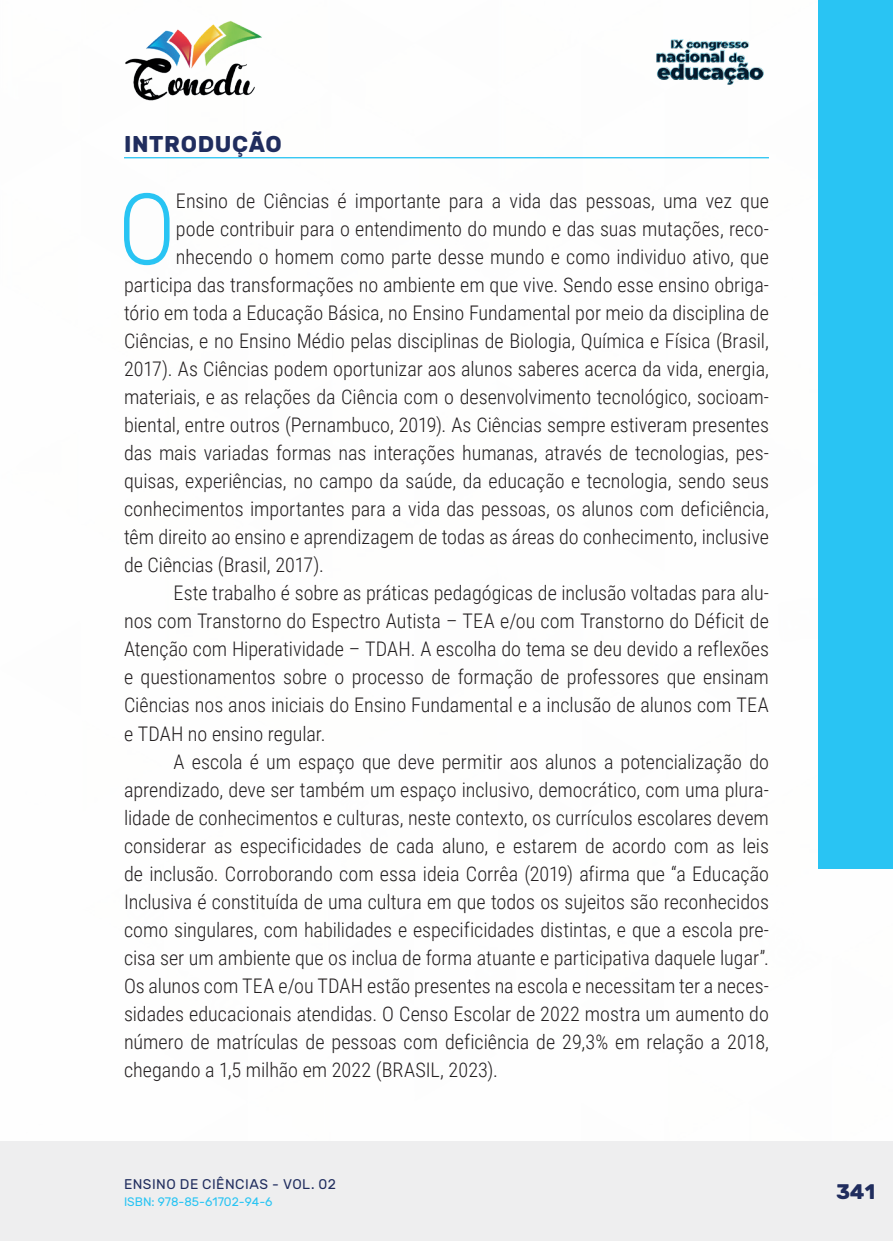
<style>
.page{position:relative;width:893px;height:1241px;background:#fff}
.page>*{position:absolute;margin:0;border:0;box-sizing:border-box;transform-origin:0 0}
._8_CAPITULAR{font:300 98.88px "Roboto Condensed";color:#29c4f3}
._7_INTRODUCAO{font:700 22.75px "Rubik";letter-spacing:.03em;color:#202d5e}
.t1{font:700 21px "Rubik";color:#202d5e}
._9_CORPO{font:300 20.12px/28px "Roboto Condensed";color:#231f20;text-align:justify}
._8_CAPITULAR-2{font:300 20.12px "Roboto Condensed";color:#231f20}
.t2{font:14px "Rubik";letter-spacing:.035em;color:#202d5e}
.t3{font:12.25px "Rubik";color:#29c4f3}
</style>
<div class="page">
<div style="left:0;top:1141px;width:893px;height:99px;background:#eeeeef"></div>
<div style="left:819px;top:0;width:74px;height:868px;background:#29c4f3"></div>
<img style="left:125px;top:20px;width:137px;height:81px">
<img style="left:656px;top:39px;width:108px;height:46px">
<hr style="left:124px;top:157px;width:645px;height:1px;background:#29c4f3">
<p class="_7_INTRODUCAO" style="left:124px;top:131px;width:159px">INTRODUÇÃO</p>
<p class="_8_CAPITULAR" style="left:118px;top:160px;width:60px">O</p>
<p class="_8_CAPITULAR-2" style="left:176px;top:187px;width:594px">Ensino de Ciências é importante para a vida das pessoas, uma vez que</p>
<p class="_8_CAPITULAR-2" style="left:176px;top:215px;width:594px">pode contribuir para o entendimento do mundo e das suas mutações, reco-</p>
<p class="_8_CAPITULAR-2" style="left:176px;top:243px;width:594px">nhecendo o homem como parte desse mundo e como individuo ativo, que</p>
<p class="_8_CAPITULAR-2" style="left:124px;top:271px;width:646px">participa das transformações no ambiente em que vive. Sendo esse ensino obriga-</p>
<p class="_8_CAPITULAR-2" style="left:124px;top:299px;width:646px">tório em toda a Educação Básica, no Ensino Fundamental por meio da disciplina de</p>
<p class="_8_CAPITULAR-2" style="left:124px;top:327px;width:646px">Ciências, e no Ensino Médio pelas disciplinas de Biologia, Química e Física (Brasil,</p>
<p class="_8_CAPITULAR-2" style="left:124px;top:355px;width:646px">2017). As Ciências podem oportunizar aos alunos saberes acerca da vida, energia,</p>
<p class="_8_CAPITULAR-2" style="left:124px;top:383px;width:646px">materiais, e as relações da Ciência com o desenvolvimento tecnológico, socioam-</p>
<p class="_8_CAPITULAR-2" style="left:124px;top:411px;width:646px">biental, entre outros (Pernambuco, 2019). As Ciências sempre estiveram presentes</p>
<p class="_8_CAPITULAR-2" style="left:124px;top:439px;width:646px">das mais variadas formas nas interações humanas, através de tecnologias, pes-</p>
<p class="_8_CAPITULAR-2" style="left:124px;top:467px;width:646px">quisas, experiências, no campo da saúde, da educação e tecnologia, sendo seus</p>
<p class="_8_CAPITULAR-2" style="left:124px;top:495px;width:646px">conhecimentos importantes para a vida das pessoas, os alunos com deficiência,</p>
<p class="_8_CAPITULAR-2" style="left:124px;top:523px;width:646px">têm direito ao ensino e aprendizagem de todas as áreas do conhecimento, inclusive</p>
<p class="_8_CAPITULAR-2" style="left:124px;top:551px;width:202px">de Ciências (Brasil, 2017).</p>
<p class="_9_CORPO" style="left:124px;top:578px;width:646px;text-indent:50px">Este trabalho é sobre as práticas pedagógicas de inclusão voltadas para alu&shy;nos com Transtorno do Espectro Autista – TEA e/ou com Transtorno do Déficit de Atenção com Hiperatividade – TDAH. A escolha do tema se deu devido a reflexões e questionamentos sobre o processo de formação de professores que ensinam Ciências nos anos iniciais do Ensino Fundamental e a inclusão de alunos com TEA e TDAH no ensino regular.</p>
<p class="_9_CORPO" style="left:124px;top:746px;width:646px;text-indent:50px">A escola é um espaço que deve permitir aos alunos a potencialização do aprendizado, deve ser também um espaço inclusivo, democrático, com uma plura&shy;lidade de conhecimentos e culturas, neste contexto, os currículos escolares devem considerar as especificidades de cada aluno, e estarem de acordo com as leis de inclusão. Corroborando com essa ideia Corrêa (2019) afirma que “a Educação Inclusiva é constituída de uma cultura em que todos os sujeitos são reconhecidos como singulares, com habilidades e especificidades distintas, e que a escola pre&shy;cisa ser um ambiente que os inclua de forma atuante e participativa daquele lugar”.<br>Os alunos com TEA e/ou TDAH estão presentes na escola e necessitam ter a neces&shy;sidades educacionais atendidas. O Censo Escolar de 2022 mostra um aumento do número de matrículas de pessoas com deficiência de 29,3% em relação a 2018, chegando a 1,5 milhão em 2022 (BRASIL, 2023).</p>
<p class="t2" style="left:124px;top:1175px;width:213px">ENSINO DE CIÊNCIAS - VOL. 02</p>
<p class="t3" style="left:124px;top:1194px;width:150px">ISBN: 978-85-61702-94-6</p>
<p class="t1" style="left:836px;top:1179px;width:40px">341</p>
</div>
